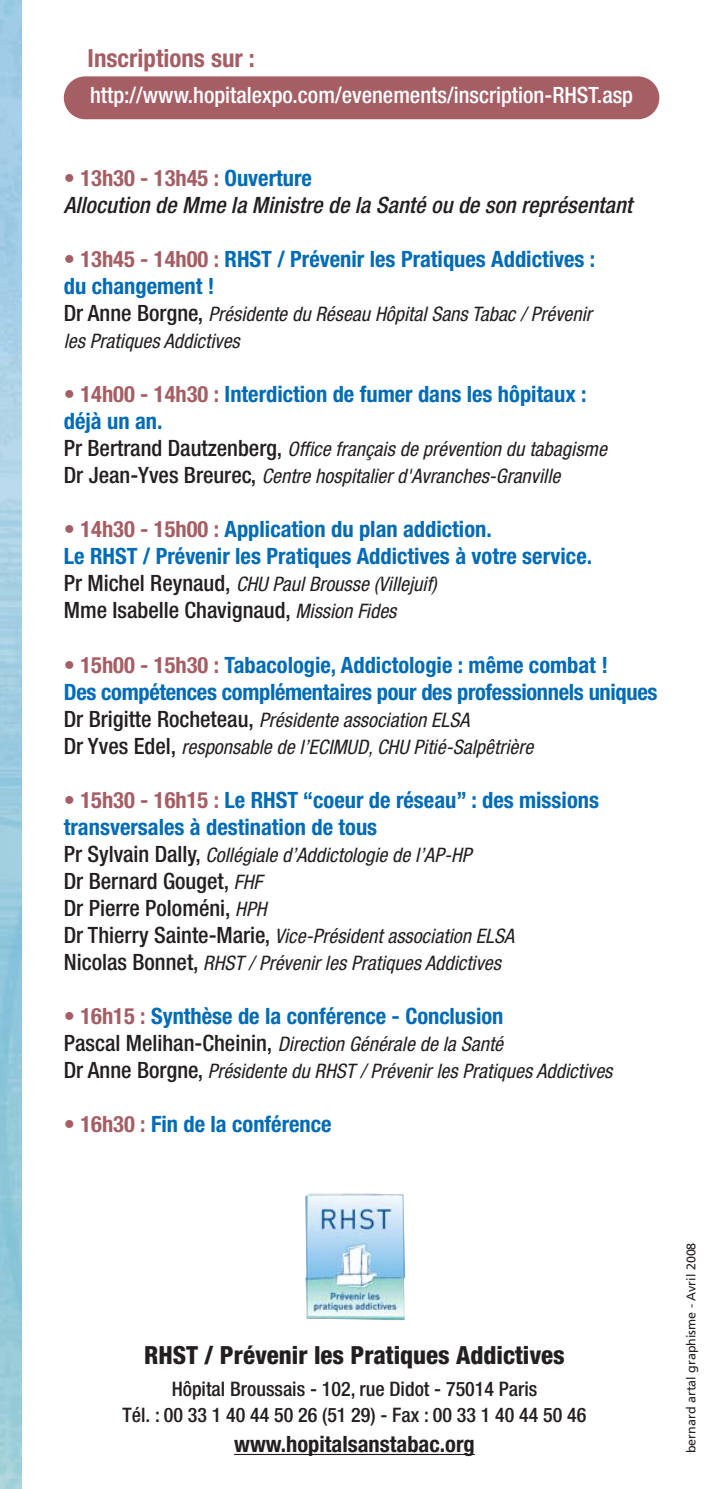
<style>
.page{position:relative;width:709px;height:1489px;background:#fff}
.page>*{position:absolute;margin:0;border:0;box-sizing:border-box;transform-origin:0 0}
.t1{font:800 condensed 25px "Helvetica Neue";color:#231f20}
.t2{font:700 condensed 25px "Helvetica Neue";color:#a65e65}
.t3{font:700 condensed 22.5px/27px "Helvetica Neue";color:#006bb6}
.t4{font:italic 500 condensed 22.5px/27px "Helvetica Neue";letter-spacing:.005em;color:#231f20}
.t5{font:500 condensed 22.5px/27px "Helvetica Neue";color:#231f20}
.t6{font:500 condensed 22.5px "Helvetica Neue";color:#fff}
.t7{font:700 condensed 22.5px "Helvetica Neue";color:#231f20}
.t8{font:italic condensed 20px/27px "Helvetica Neue";color:#231f20}
.t9{font:500 condensed 20px/25.8px "Helvetica Neue";color:#231f20;text-align:center}
.t10{font:12.5px "Frutiger";color:#231f20}
.s1{font-weight:700;font-style:normal;color:#a65e65}
.s2{font-weight:700;font-style:normal;color:#006bb6}
.s3{color:#a65e65}
.s4{font-weight:500;font-style:normal;font-size:22.5px}
.s5{font-weight:400;font-style:italic;font-size:20px}
</style>
<div class="page">
<div style="left:64px;top:76px;width:595px;height:43px;background:#a65e65;border-radius:21px"></div>
<hr style="left:234px;top:1453px;width:241px;height:1px;background:#231f20">
<img style="left:305px;top:1193px;width:100px;height:127px">
<p class="t2" style="left:88px;top:50px;width:169px">Inscriptions sur :</p>
<p class="t6" style="left:90px;top:87px;width:544px">http://www.hopitalexpo.com/evenements/inscription-RHST.asp</p>
<p class="t4" style="left:64px;top:167px;width:570px"><span class="s1">• 13h30 - 13h45 :</span> <span class="s2">Ouverture<br></span>Allocution de Mme la Ministre de la Santé ou de son représentant</p>
<p class="t3" style="left:64px;top:248px;width:533px"><span class="s3">• 13h45 - 14h00 :</span> RHST / Prévenir les Pratiques Addictives : du changement !</p>
<p class="t8" style="left:64px;top:302px;width:533px"><span class="s4">D r A n n e B o r g n e,</span> Présidente du Réseau HôpitalSans Tabac / Prévenir les Pratiques Addictives</p>
<p class="t3" style="left:64px;top:383px;width:524px"><span class="s3">• 14h00 - 14h30 :</span> Interdiction de fumer dans les hôpitaux : déjà un an.</p>
<p class="t8" style="left:64px;top:437px;width:548px"><span class="s4">P r B e r t r a n d D a u t z e n b e r g ,</span> Office français de prévention du tabagisme<br><span class="s4">D r J e a n - Y v e s B r e u r e c,</span> Centre hospitalierd'Avranches-Granville</p>
<p class="t3" style="left:64px;top:518px;width:530px"><span class="s3">• 14h30 - 15h00 :</span> Application du plan addiction.<br>Le RHST / Prévenir les Pratiques Addictives à votre service.</p>
<p class="t8" style="left:64px;top:572px;width:374px"><span class="s4">Pr Michel Reynaud,</span> CHU PaulBrousse (Villejuif)</p>
<p class="t5" style="left:64px;top:599px;width:338px">Mme Isabelle Chavignaud, <span class="s5">Mission Fides</span></p>
<p class="t3" style="left:64px;top:653px;width:595px"><span class="s3">• 15h00 - 15h30 :</span> Tabacologie, Addictologie : même combat !<br>Des compétences complémentaires pour des professionnels uniques</p>
<p class="t8" style="left:64px;top:707px;width:475px"><span class="s4">Dr Brigitte Rocheteau,</span> Présidente association ELSA<br><span class="s4">D r Y v e s E d e l ,</span> responsable de l’ECIMUD,CHU Pitié-Salpêtrière</p>
<p class="t3" style="left:64px;top:788px;width:536px"><span class="s3">• 15h30 - 16h15 :</span> Le RHST “coeur de réseau” : des missions transversales à destination de tous</p>
<p class="t8" style="left:64px;top:842px;width:413px"><span class="s4">P r S y l v a i n D a l l y,</span> Collégiale d’Addictologie de l’AP-HP</p>
<p class="t5" style="left:64px;top:869px;width:208px">Dr Bernard Gouget, <span class="s5">FHF<br></span>Dr Pierre Poloméni, <span class="s5">HPH</span></p>
<p class="t8" style="left:64px;top:923px;width:452px"><span class="s4">D r T h i e r r y S a i n t e - M a r i e,</span> Vice-Président association ELSA<br><span class="s4">N i c o l a s B o n n e t ,</span> RHST / Prévenirles Pratiques Addictives</p>
<p class="t3" style="left:64px;top:1004px;width:441px"><span class="s3">• 16h15 :</span> Synthèse de la conférence - Conclusion</p>
<p class="t8" style="left:64px;top:1031px;width:554px"><span class="s4">Pascal Melihan-Cheinin,</span> Direction Générale de la Santé<br><span class="s4">D r A n n e B o r g n e,</span> Présidente du RHST / Prévenirles Pratiques Addictives</p>
<p class="t3" style="left:64px;top:1112px;width:269px"><span class="s3">• 16h30 :</span> Fin de la conférence</p>
<p class="t1" style="left:144px;top:1345px;width:422px">RHST / Prévenir les Pratiques Addictives</p>
<p class="t9" style="left:123px;top:1377px;width:465px">Hôpital Broussais - 102, rue Didot - 75014 Paris<br>Tél. : 00 33 1 40 44 50 26 (51 29) - Fax : 00 33 1 40 44 50 46</p>
<p class="t7" style="left:234px;top:1435px;width:242px">www.hopitalsanstabac.org</p>
<p class="t10" style="left:686px;top:1452px;width:212px;rotate:-90deg">bernard artal graphisme - Avril 2008</p>
</div>
